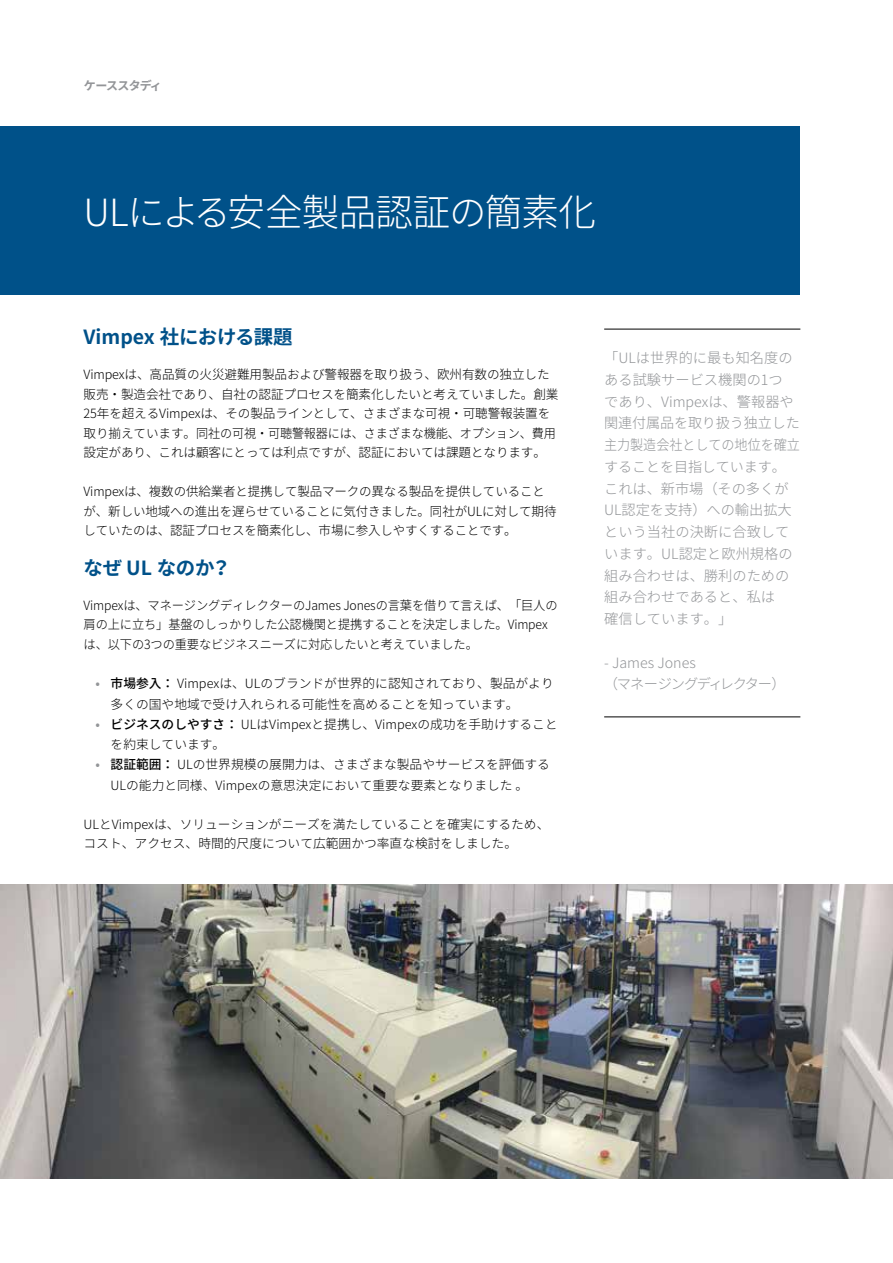
<style>
.page{position:relative;width:893px;height:1263px;background:#fff}
.page>*{position:absolute;margin:0;border:0;box-sizing:border-box;transform-origin:0 0}
.t1{font:300 37.5px "Noto Sans CJ Kjp";letter-spacing:-.025em;color:#fff}
.t2{font:700 19.5px "Noto Sans CJ Kjp";letter-spacing:-.01em;color:#005189}
.t3{font:300 14.25px/21.8px "Noto Sans CJ Kjp";color:#939598}
.t4{font:300 14.25px/21.8px "Noto Sans CJ Kjp";letter-spacing:-.03em;color:#939598}
.t5{font:300 12.75px/19.5px "Noto Sans CJ Kjp";letter-spacing:-.01em;color:#000}
.t6{font:300 12.75px/19.5px "Noto Sans CJ Kjp";letter-spacing:-.01em;color:#000;scale:.96 1}
.t7{font:700 12px "Noto Sans CJ Kjp";letter-spacing:-.075em;color:#939598}
.s1{font-weight:500;color:#939598}
.s2{font-weight:500}
</style>
<div class="page">
<img style="left:0;top:884px;width:893px;height:295px">
<div style="left:0;top:126px;width:800px;height:169px;background:#005189"></div>
<hr style="left:604px;top:329px;width:196px;height:1px;background:#000">
<hr style="left:604px;top:716px;width:196px;height:1px;background:#000">
<p class="t7" style="left:84px;top:79px;width:80px">ケーススタディ</p>
<h1 class="t1" style="left:84px;top:191px;width:514px">ULによる安全製品認証の簡素化</h1>
<h2 class="t2" style="left:84px;top:326px;width:211px">Vimpex 社における課題</h2>
<p class="t5" style="left:84px;top:365px;width:476px">Vimpexは、高品質の火災避難用製品および警報器を取り扱う、欧州有数の独立した販売・製造会社であり、自社の認証プロセスを簡素化したいと考えていました。創業25年を超えるVimpexは、その製品ラインとして、さまざまな可視・可聴警報装置を取り揃えています。同社の可視・可聴警報器には、さまざまな機能、オプション、費用設定があり、これは顧客にとっては利点ですが、認証においては課題となります。</p>
<p class="t5" style="left:84px;top:482px;width:474px">Vimpexは、複数の供給業者と提携して製品マークの異なる製品を提供していることが、新しい地域への進出を遅らせていることに気付きました。同社がULに対して期待していたのは、認証プロセスを簡素化し、市場に参入しやすくすることです。</p>
<h2 class="t2" style="left:84px;top:557px;width:149px">なぜ UL なのか？</h2>
<p class="t6" style="left:84px;top:595px;width:495px">Vimpexは、マネージングディレクターのJames Jonesの言葉を借りて言えば、「巨人の肩の上に立ち」基盤のしっかりした公認機関と提携することを決定しました。Vimpexは、以下の3つの重要なビジネスニーズに対応したいと考えていました。</p>
<p class="t5" style="left:111px;top:674px;width:445px;line-height:20.2px;text-indent:-15px"><span class="s1">•</span> <span class="s2">市場参入：</span> Vimpexは、ULのブランドが世界的に認知されており、製品がより多くの国や地域で受け入れられる可能性を高めることを知っています。</p>
<p class="t5" style="left:111px;top:714px;width:449px;line-height:20.2px;text-indent:-15px"><span class="s1">•</span> <span class="s2">ビジネスのしやすさ：</span> ULはVimpexと提携し、Vimpexの成功を手助けすることを約束しています。</p>
<p class="t5" style="left:96px;top:755px;width:456px;line-height:20.2px;text-align:center"><span class="s1">•</span> <span class="s2">認証範囲：</span> ULの世界規模の展開力は、さまざまな製品やサービスを評価する<br>ULの能力と同様、Vimpexの意思決定において重要な要素となりました 。</p>
<p class="t5" style="left:84px;top:814px;width:467px">ULとVimpexは、ソリューションがニーズを満たしていることを確実にするため、コスト、アクセス、時間的尺度について広範囲かつ率直な検討をしました。</p>
<p class="t3" style="left:604px;top:347px;width:197px">「ULは世界的に最も知名度のある試験サービス機関の1つであり、Vimpexは、警報器や関連付属品を取り扱う独立した主力製造会社としての地位を確立することを目指しています。これは、新市場（その多くが<br>UL認定を支持）への輸出拡大という当社の決断に合致しています。UL認定と欧州規格の組み合わせは、勝利のための組み合わせであると、私は<br>確信しています。」</p>
<p class="t4" style="left:604px;top:652px;width:183px">- James Jones<br>（マネージングディレクター）</p>
</div>
